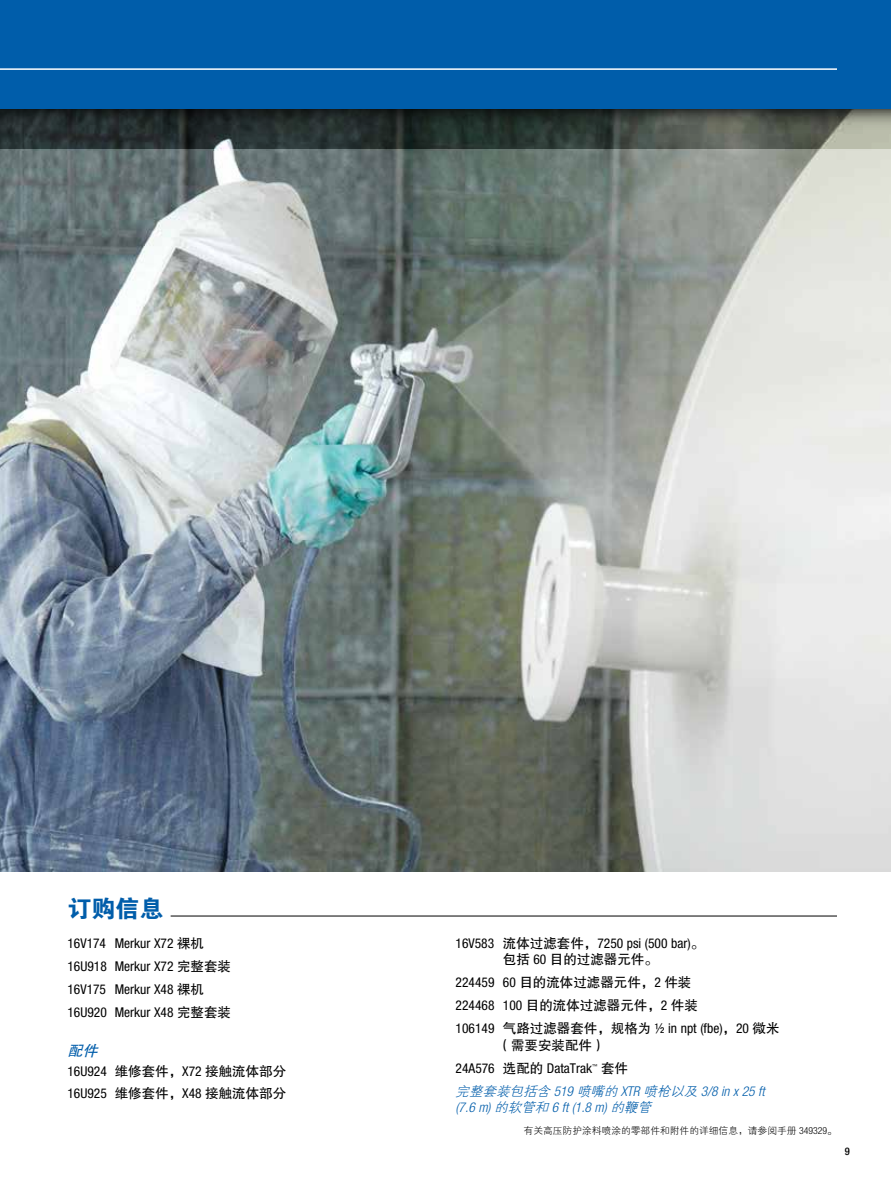
<style>
.page{position:relative;width:891px;height:1188px;background:#fff}
.page>*{position:absolute;margin:0;border:0;box-sizing:border-box;transform-origin:0 0}
.t1{font:24px "FZDHTJW GB1 0";color:#005daa}
.t2{font:italic 15px "FZHTJW GB1 0";color:#005daa}
.t3{font:condensed 13.5px/23px "Helvetica Neue LT Std";color:#000}
.t4{font:13.5px/23px "FZHTJW GB1 0";color:#000}
.t5{font:italic 300 condensed 13.5px/16.5px "Helvetica Neue LT Std";color:#005daa}
.t6{font:500 condensed 10.5px "Helvetica Neue LT Std";color:#000}
.t7{font:9.75px "FZXH1 JW GB1 0";color:#000}
.t8{font:condensed 5.4px "Helvetica Neue LT Std";color:#000}
.s1{font-family:"FZHTJW GB1 0";font-stretch:normal}
.s2{font-family:"Helvetica Neue LT Std";font-stretch:condensed}
.s3{font-family:"FZXH1 JW GB1 0";font-weight:400;font-stretch:normal}
.s4{font-family:"Helvetica Neue LT Std";font-weight:300;font-stretch:condensed}
</style>
<div class="page">
<img style="left:0;top:149px;width:891px;height:722px">
<img style="left:0;top:109px;width:891px;height:40px">
<div style="left:0;top:0;width:891px;height:109px;background:#005daa"></div>
<hr style="left:0;top:68px;width:837px;height:2px;background:#fff">
<hr style="left:171px;top:916px;width:666px;height:1px;background:#000">
<h1 class="t1" style="left:68px;top:895px;width:97px">订购信息</h1>
<p class="t3" style="left:68px;top:932px;width:165px">16V174 Merkur X72 <span class="s1">裸机<br></span>16U918 Merkur X72 <span class="s1">完整套装<br></span>16V175 Merkur X48 <span class="s1">裸机<br></span>16U920 Merkur X48 <span class="s1">完整套装</span></p>
<p class="t2" style="left:68px;top:1043px;width:36px">配件</p>
<p class="t4" style="left:68px;top:1060px;width:220px"><span class="s2">16U924</span> 维修套件，<span class="s2">X72</span> 接触流体部分<br><span class="s2">16U925</span> 维修套件，<span class="s2">X48</span> 接触流体部分</p>
<p class="t3" style="left:456px;top:932px;width:250px">16V583 <span class="s1">流体过滤套件，</span>7250 psi (500 bar)<span class="s1">。</span></p>
<p class="t4" style="left:456px;top:948px;width:244px;text-align:center">包括 <span class="s2">60</span> 目的过滤器元件。<br><span class="s2">224459 60</span> 目的流体过滤器元件，<span class="s2">2</span> 件装<br><span class="s2">224468 100</span> 目的流体过滤器元件，<span class="s2">2</span> 件装</p>
<p class="t3" style="left:456px;top:1017px;width:326px">106149 <span class="s1">气路过滤器套件，规格为</span> ½ in npt (fbe)<span class="s1">，</span>20 <span class="s1">微米</span></p>
<p class="t4" style="left:498px;top:1034px;width:109px">（需要安装配件）</p>
<p class="t3" style="left:456px;top:1056px;width:138px">24A576 <span class="s1">选配的</span> DataTrak</p>
<p class="t8" style="left:592px;top:1063px;width:7px">™</p>
<p class="t4" style="left:601px;top:1057px;width:28px">套件</p>
<p class="t5" style="left:456px;top:1083px;width:311px"><span class="s3">完整套装包括含</span> 5 1 9 <span class="s3">喷嘴的</span> X TR <span class="s3">喷枪以及</span> 3/8 i n x 2 5 f t (7.6 m) <span class="s3">的软管和</span> 6 ft (1.8 m) <span class="s3">的鞭管</span></p>
<p class="t7" style="left:524px;top:1125px;width:315px">有关高压防护涂料喷涂的零部件和附件的详细信息，请参阅手册 <span class="s4">349329</span>。</p>
<p class="t6" style="left:845px;top:1145px;width:7px">9</p>
</div>
